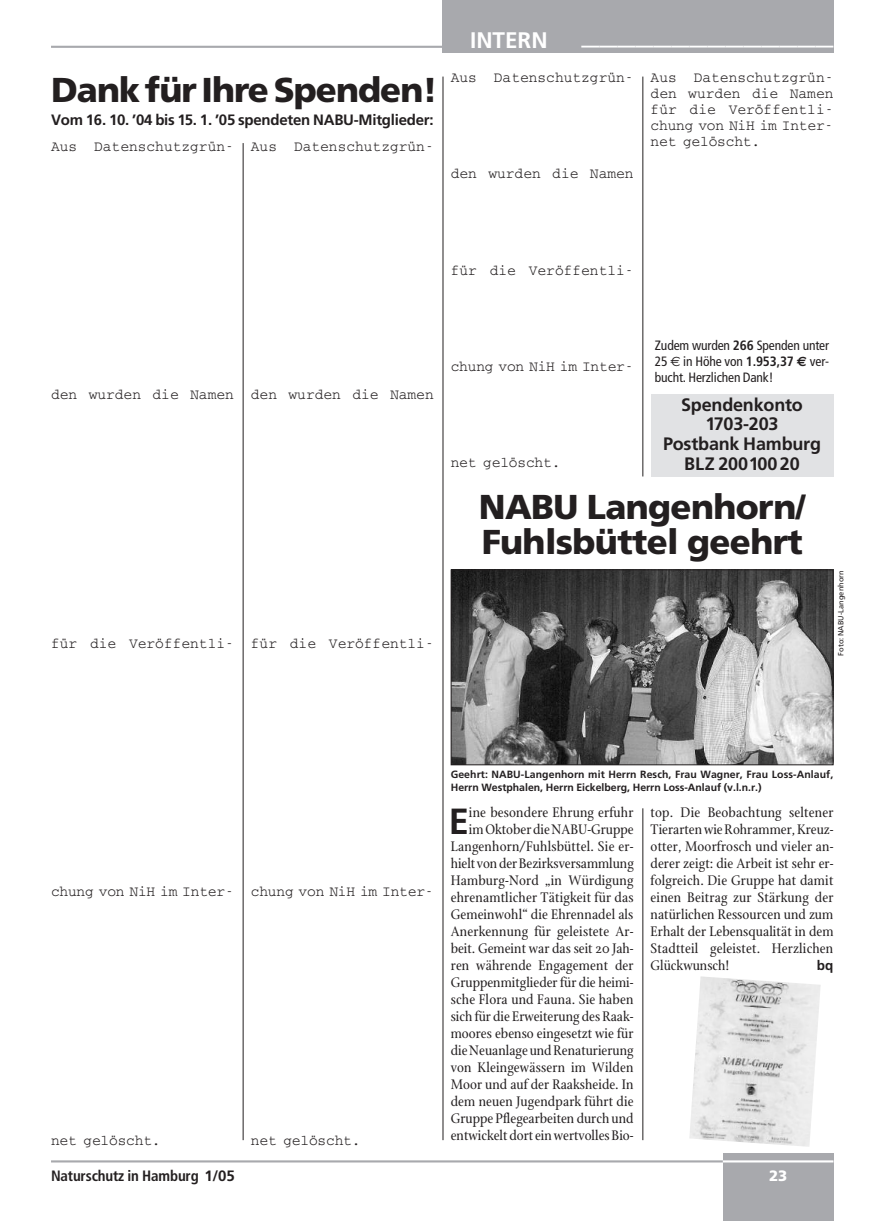
<style>
.page{position:relative;width:893px;height:1221px;background:#fff}
.page>*{position:absolute;margin:0;border:0;box-sizing:border-box;transform-origin:0 0}
.t1{font:700 36.3px "Frutiger";color:#231f20}
.t2{font:900 36px "Frutiger";color:#fff}
.t3{font:900 34.5px/34.5px "Frutiger";letter-spacing:-.02em;color:#231f20}
.t4{font:700 18px/19.5px "Frutiger";letter-spacing:-.01em;color:#231f20;text-align:center}
.t5{font:15px/17px "Stone Print";letter-spacing:.005em;color:#231f20;text-align:right}
.t6{font:15px/15.9px "Courier";color:#231f20;text-align:justify}
.t7{font:700 15px "Frutiger";letter-spacing:-.015em;color:#231f20}
.t8{font:700 condensed 15px "Frutiger";letter-spacing:-.01em;color:#231f20}
.t9{font:900 15px "Frutiger";color:#fff}
.t10{font:condensed 13.5px/16.2px "Frutiger";letter-spacing:-.01em;color:#231f20;text-align:justify}
.t11{font:700 13.5px "Frutiger";color:#231f20}
.t12{font:700 10.5px/13.5px "Frutiger";letter-spacing:.005em;color:#231f20}
.t13{font:7.5px "Frutiger";color:#231f20}
.s1{font-weight:700}
.s2{font-family:"Euro Sans";font-stretch:normal}
.s3{font-family:"Euro Sans";font-weight:700;font-stretch:normal}
.s4{font-stretch:normal}
</style>
<div class="page">
<div style="left:651px;top:393px;width:182px;height:83px;background:#e1e2e4"></div>
<hr style="left:51px;top:46px;width:463px;height:2px;background:#a8a9ad">
<div style="left:442px;top:0;width:391px;height:53px;background:#a8a9ad"></div>
<div style="left:723px;top:1152px;width:110px;height:68px;background:#a8a9ad"></div>
<hr style="left:51px;top:1160px;width:672px;height:2px;background:#a8a9ad">
<hr style="left:723px;top:1160px;width:110px;height:2px;background:#fff">
<hr style="left:443px;top:77px;width:1px;height:1063px;background:#231f20">
<hr style="left:642px;top:77px;width:1px;height:399px;background:#231f20">
<hr style="left:243px;top:143px;width:1px;height:997px;background:#231f20">
<hr style="left:642px;top:808px;width:1px;height:332px;background:#231f20">
<img style="left:453px;top:571px;width:378px;height:192px">
<div style="left:451px;top:569px;width:382px;height:196px;border:1px solid #231f20"></div>
<img style="left:689px;top:976px;width:132px;height:170px">
<h3 class="t3" style="left:51px;top:76px;width:388px">Dank für Ihre Spenden!</h3>
<p class="t7" style="left:51px;top:114px;width:384px">Vom 16. 10. ’04 bis 15. 1. ’05 spendeten NABU-Mitglieder:</p>
<p class="t6" style="left:51px;top:139px;width:184px">Aus Datenschutzgrün-</p>
<p class="t6" style="left:251px;top:139px;width:184px">Aus Datenschutzgrün-</p>
<h2 class="t2" style="left:470px;top:16px;width:365px"><sub>INTERN</sub> ______________</h2>
<p class="t6" style="left:451px;top:71px;width:184px">Aus Datenschutzgrün-</p>
<p class="t6" style="left:451px;top:167px;width:184px">den wurden die Namen</p>
<p class="t6" style="left:651px;top:71px;width:184px">Aus Datenschutzgrün&shy;den wurden die Namen für die Veröffentli&shy;chung von NiH im Inter&shy;net gelöscht.</p>
<p class="t6" style="left:451px;top:263px;width:184px">für die Veröffentli-</p>
<p class="t6" style="left:51px;top:387px;width:184px">den wurden die Namen</p>
<p class="t6" style="left:51px;top:636px;width:184px">für die Veröffentli-</p>
<p class="t6" style="left:251px;top:387px;width:184px">den wurden die Namen</p>
<p class="t6" style="left:251px;top:636px;width:184px">für die Veröffentli-</p>
<p class="t6" style="left:451px;top:359px;width:184px">chung von NiH im Inter-</p>
<p class="t6" style="left:451px;top:455px;width:111px">net gelöscht.</p>
<p class="t10" style="left:655px;top:338px;width:176px">Zudem wurden <span class="s1">266</span> Spenden unter 25 <span class="s2">€</span> in Höhe von <span class="s1">1.953,37</span> <span class="s3">€</span> ver&shy;bucht. Herzlichen Dank!</p>
<p class="t4" style="left:663px;top:396px;width:160px">Spendenkonto<br>1703-203<br>Postbank Hamburg<br>BLZ 200100 20</p>
<h3 class="t3" style="left:479px;top:493px;width:328px">NABU Langenhorn/<br>Fuhlsbüttel geehrt</h3>
<p class="t13" style="left:838px;top:655px;width:87px;rotate:-90deg">Foto: NABU-Langenhorn</p>
<p class="t6" style="left:51px;top:884px;width:184px">chung von NiH im Inter-</p>
<p class="t6" style="left:51px;top:1133px;width:111px">net gelöscht.</p>
<p class="t6" style="left:251px;top:884px;width:184px">chung von NiH im Inter-</p>
<p class="t6" style="left:251px;top:1133px;width:111px">net gelöscht.</p>
<p class="t12" style="left:451px;top:768px;width:384px">Geehrt: NABU-Langenhorn mit Herrn Resch, Frau Wagner, Frau Loss-Anlauf,<br>Herrn Westphalen, Herrn Eickelberg, Herrn Loss-Anlauf (v.l.n.r.)</p>
<p class="t5" style="left:651px;top:803px;width:185px;text-align:justify">top. Die Beobachtung seltener Tierarten wie Rohrammer, Kreuz&shy;otter, Moorfrosch und vieler an&shy;derer zeigt: die Arbeit ist sehr er&shy;folgreich. Die Gruppe hat damit einen Beitrag zur Stärkung der natürlichen Ressourcen und zum Erhalt der Lebensqualität in dem Stadtteil geleistet. Herzlichen Glückwunsch!</p>
<p class="t5" style="left:451px;top:803px;width:185px">ine besondere Ehrung erfuhr im Oktober die NABU-Gruppe<br>Langenhorn/Fuhlsbüttel. Sie er&shy;hielt von der Bezirksversammlung<br>Hamburg-Nord „in Würdigung ehrenamtlicher Tätigkeit für das<br>Gemeinwohl“ die Ehrennadel als<br>Anerkennung für geleistete Ar&shy;beit. Gemeint war das seit 20 Jah&shy;ren währende Engagement der<br>Gruppenmitglieder für die heimi&shy;sche Flora und Fauna. Sie haben sich für die Erweiterung des Raak&shy;moores ebenso eingesetzt wie für die Neuanlage und Renaturierung von Kleingewässern im Wilden<br>Moor und auf der Raaksheide. In dem neuen Jugendpark führt die<br>Gruppe Pflegearbeiten durch und entwickelt dort ein wertvolles Bio-</p>
<h1 class="t1" style="left:449px;top:806px;width:22px">E</h1>
<p class="t11" style="left:817px;top:959px;width:18px">bq</p>
<p class="t8" style="left:51px;top:1169px;width:185px">Naturschutz in Hamburg <span class="s4">1/05</span></p>
<p class="t9" style="left:769px;top:1169px;width:20px">23</p>
</div>
